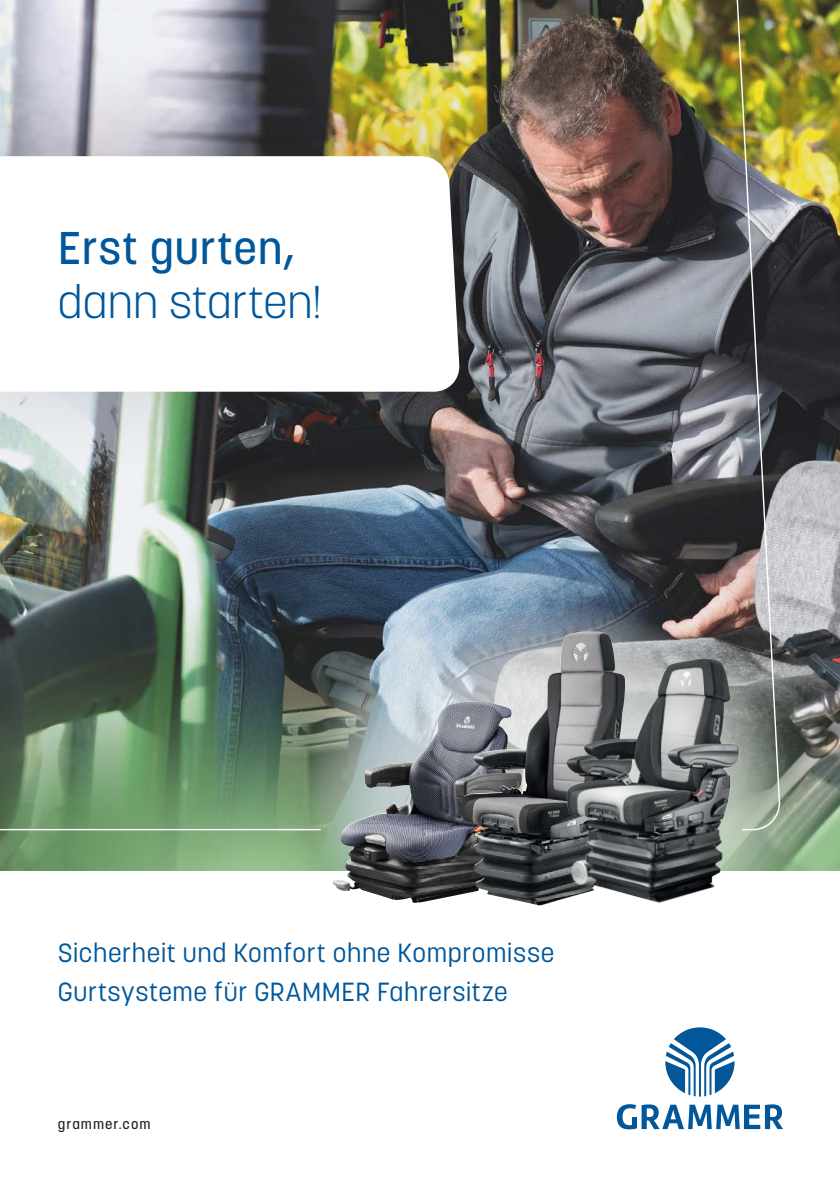
<style>
.page{position:relative;width:840px;height:1191px;background:#fff}
.page>*{position:absolute;margin:0;border:0;box-sizing:border-box;transform-origin:0 0}
.t1{font:300 45.4px "Korolev";letter-spacing:.005em;color:#01579a}
.t2{font:500 45.4px "Korolev";letter-spacing:.015em;color:#01579a}
.t3{font:26px/39.2px "Korolev";letter-spacing:.025em;color:#01579a}
.t4{font:500 14.2px "Korolev";letter-spacing:.07em;color:#231f20}
</style>
<div class="page">
<img style="left:0;top:0;width:839px;height:871px">
<img style="left:0;top:0;width:781px;height:831px">
<div style="left:0;top:31px;width:573px;height:461px;background:#231f20;opacity:.2"></div>
<svg style="left:0;top:156px;width:460px;height:236px"></svg>
<svg style="left:665px;top:1027px;width:69px;height:69px"></svg>
<svg style="left:616px;top:1104px;width:166px;height:25px"></svg>
<svg style="left:302px;top:601px;width:489px;height:381px"></svg>
<img style="left:340px;top:701px;width:132px;height:183px">
<img style="left:460px;top:631px;width:125px;height:195px">
<img style="left:555px;top:652px;width:187px;height:256px">
<h1 class="t2" style="left:58px;top:219px;width:238px">Erst gurten,</h1>
<h1 class="t1" style="left:58px;top:273px;width:265px">dann starten!</h1>
<p class="t3" style="left:58px;top:933px;width:498px">Sicherheit und Komfort ohne Kompromisse<br>Gurtsysteme für GRAMMER Fahrersitze</p>
<p class="t4" style="left:58px;top:1115px;width:94px">grammer.com</p>
</div>
